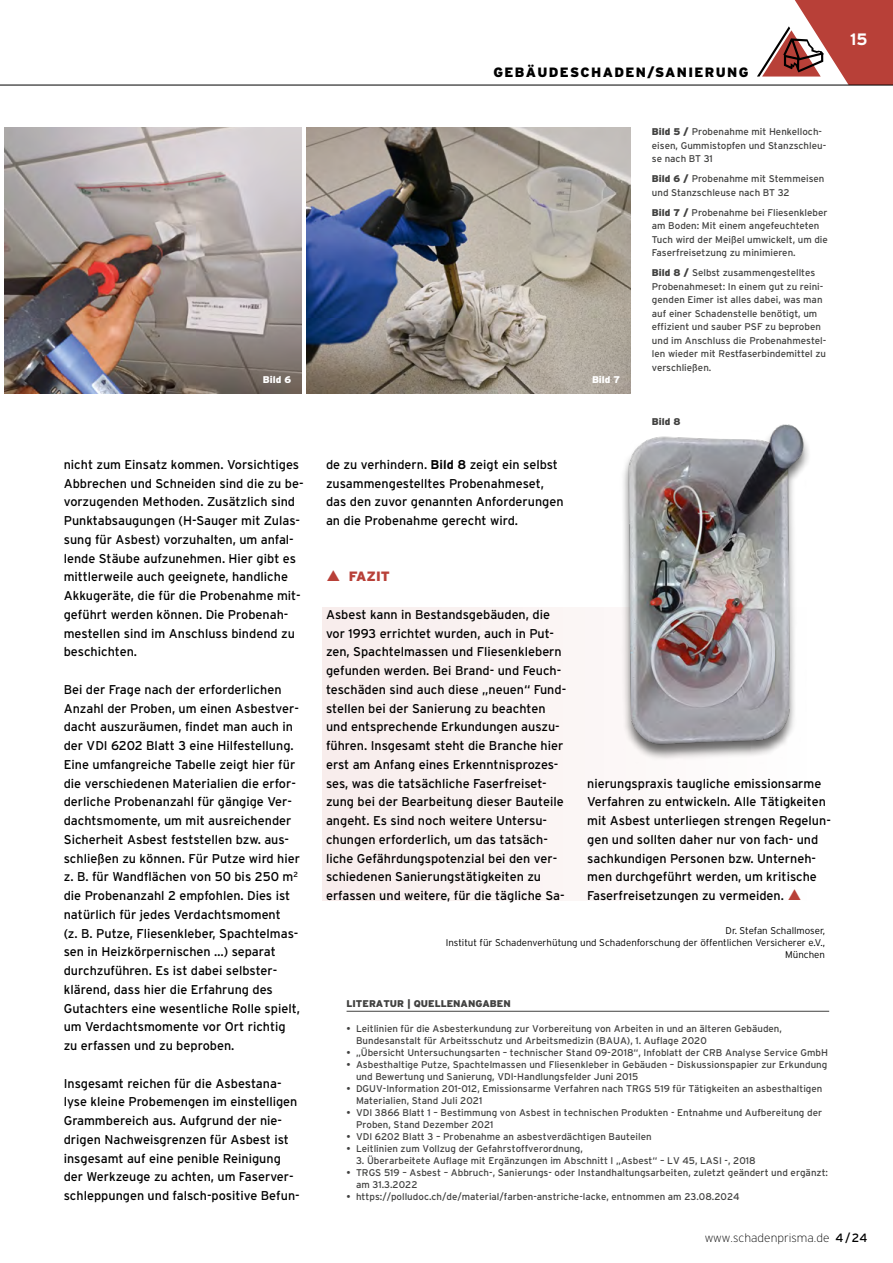
<style>
.page{position:relative;width:893px;height:1263px;background:#fff}
.page>*{position:absolute;margin:0;border:0;box-sizing:border-box;transform-origin:0 0}
.t1{font:700 18px "Interstate";color:#000}
.t2{font:700 16.5px "Interstate";color:#fff}
.t3{font:900 13.5px "Interstate";letter-spacing:.1em;color:#000}
.t4{font:900 13.5px "Interstate";color:#b84038}
.t5{font:12.75px/18.8px "Interstate";color:#000}
.t6{font:200 12px "Interstate";color:#000}
.t7{font:9.75px/13.5px "Interstate";color:#414140}
.t8{font:300 9.75px/12px "Interstate";color:#000;text-align:right}
.t9{font:900 9.75px "Interstate";color:#414140}
.t10{font:900 9.75px "Interstate";color:#fff}
.s1{font-weight:900}
.s2{font-weight:700}
.s3{font-weight:400}
</style>
<div class="page">
<hr style="left:0;top:85px;width:893px;height:1px;background:#000">
<svg style="left:757px;top:0;width:136px;height:85px"></svg>
<div style="left:322px;top:607px;width:506px;height:293px;background:#faf3f3"></div>
<img style="left:306px;top:128px;width:325px;height:266px">
<img style="left:4px;top:128px;width:298px;height:266px">
<hr style="left:347px;top:1011px;width:482px;height:1px;background:#414140">
<div style="left:620px;top:425px;width:191px;height:341px;background:#000;opacity:.6"></div>
<img style="left:620px;top:424px;width:197px;height:326px">
<svg style="left:788px;top:889px;width:12px;height:11px"></svg>
<p class="t3" style="left:493px;top:64px;width:257px">GEBÄUDESCHADEN/SANIERUNG</p>
<p class="t10" style="left:263px;top:374px;width:30px">Bild 6</p>
<p class="t10" style="left:592px;top:374px;width:30px">Bild 7</p>
<p class="t7" style="left:652px;top:125px;width:176px"><span class="s1">Bild 5 /</span> Probenahme mit Henkelloch&shy;eisen, Gummistopfen und Stanzschleu&shy;se nach BT 31</p>
<p class="t7" style="left:652px;top:172px;width:174px"><span class="s1">Bild 6 /</span> Probenahme mit Stemmeisen und Stanzschleuse nach BT 32</p>
<p class="t7" style="left:652px;top:205px;width:178px"><span class="s1">Bild 7 /</span> Probenahme bei Fliesenkleber am Boden: Mit einem angefeuchteten Tuch wird der Meißel umwickelt, um die Faserfreisetzung zu minimieren.</p>
<p class="t7" style="left:652px;top:266px;width:176px"><span class="s1">Bild 8 /</span> Selbst zusammengestelltes Probenahmeset: In einem gut zu reini&shy;genden Eimer ist alles dabei, was man auf einer Schadenstelle benötigt, um effizient und sauber PSF zu beproben und im Anschluss die Probenahmestel&shy;len wieder mit Restfaserbindemittel zu verschließen.</p>
<p class="t9" style="left:652px;top:416px;width:30px">Bild 8</p>
<p class="t5" style="left:64px;top:455px;width:241px">nicht zum Einsatz kommen. Vorsichtiges Abbrechen und Schneiden sind die zu be&shy;vorzugenden Methoden. Zusätzlich sind Punktabsaugungen (H-Sauger mit Zulas&shy;sung für Asbest) vorzuhalten, um anfal&shy;lende Stäube aufzunehmen. Hier gibt es mittlerweile auch geeignete, handliche Akkugeräte, die für die Probenahme mit&shy;geführt werden können. Die Probenah&shy;mestellen sind im Anschluss bindend zu beschichten.</p>
<p class="t5" style="left:64px;top:680px;width:238px">Bei der Frage nach der erforderlichen Anzahl der Proben, um einen Asbestver&shy;dacht auszuräumen, findet man auch in der VDI 6202 Blatt 3 eine Hilfestellung.<br>Eine umfangreiche Tabelle zeigt hier für die verschiedenen Materialien die erfor&shy;derliche Probenanzahl für gängige Ver&shy;dachtsmomente, um mit ausreichender Sicherheit Asbest feststellen bzw. aus&shy;schließen zu können. Für Putze wird hier z. B. für Wandflächen von 50 bis 250 m<sup>2 </sup>die Probenanzahl 2 empfohlen. Dies ist natürlich für jedes Verdachtsmoment<br>(z. B. Putze, Fliesenkleber, Spachtelmas&shy;sen in Heizkörpernischen …) separat durchzuführen. Es ist dabei selbster&shy;klärend, dass hier die Erfahrung des Gutachters eine wesentliche Rolle spielt, um Verdachtsmomente vor Ort richtig zu erfassen und zu beproben.</p>
<p class="t5" style="left:64px;top:1074px;width:237px">Insgesamt reichen für die Asbestana&shy;lyse kleine Probemengen im einstelligen Grammbereich aus. Aufgrund der nie&shy;drigen Nachweisgrenzen für Asbest ist insgesamt auf eine penible Reinigung der Werkzeuge zu achten, um Faserver&shy;schleppungen und falsch-positive Befun-</p>
<p class="t5" style="left:326px;top:455px;width:239px">de zu verhindern. <span class="s2">Bild 8</span> zeigt ein selbst zusammengestelltes Probenahmeset, das den zuvor genannten Anforderungen an die Probenahme gerecht wird.</p>
<p class="t4" style="left:349px;top:569px;width:43px">FAZIT</p>
<p class="t5" style="left:326px;top:605px;width:242px">Asbest kann in Bestandsgebäuden, die vor 1993 errichtet wurden, auch in Put&shy;zen, Spachtelmassen und Fliesenklebern gefunden werden. Bei Brand- und Feuch&shy;teschäden sind auch diese „neuen“ Fund&shy;stellen bei der Sanierung zu beachten und entsprechende Erkundungen auszu&shy;führen. Insgesamt steht die Branche hier erst am Anfang eines Erkenntnisprozes&shy;ses, was die tatsächliche Faserfreiset&shy;zung bei der Bearbeitung dieser Bauteile angeht. Es sind noch weitere Untersu&shy;chungen erforderlich, um das tatsäch&shy;liche Gefährdungspotenzial bei den ver&shy;schiedenen Sanierungstätigkeiten zu erfassen und weitere, für die tägliche Sa-</p>
<h1 class="t1" style="left:379px;top:605px;width:9px">-</h1>
<p class="t5" style="left:587px;top:774px;width:245px">nierungspraxis taugliche emissionsarme Verfahren zu entwickeln. Alle Tätigkeiten mit Asbest unterliegen strengen Regelun&shy;gen und sollten daher nur von fach- und sachkundigen Personen bzw. Unterneh&shy;men durchgeführt werden, um kritische Faserfreisetzungen zu vermeiden.</p>
<p class="t8" style="left:446px;top:924px;width:381px">Dr. Stefan Schallmoser,<br>Institut für Schadenverhütung und Schadenforschung der öffentlichen Versicherer e.V.,<br>München</p>
<p class="t9" style="left:347px;top:997px;width:166px">LITERATUR | QUELLENANGABEN</p>
<p class="t7" style="left:356px;top:1022px;width:427px;line-height:12px;text-indent:-9px">• Leitlinien für die Asbesterkundung zur Vorbereitung von Arbeiten in und an älteren Gebäuden,<br>Bundesanstalt für Arbeitsschutz und Arbeitsmedizin (BAUA), 1. Auflage 2020</p>
<p class="t7" style="left:347px;top:1046px;width:483px">• „Übersicht Untersuchungsarten – technischer Stand 09-2018“, Infoblatt der CRB Analyse Service GmbH</p>
<p class="t7" style="left:356px;top:1058px;width:473px;line-height:12px;text-indent:-9px">• Asbesthaltige Putze, Spachtelmassen und Fliesenkleber in Gebäuden – Diskussionspapier zur Erkundung und Bewertung und Sanierung, VDI-Handlungsfelder Juni 2015</p>
<p class="t7" style="left:356px;top:1083px;width:468px;line-height:12px;text-indent:-9px">• DGUV-Information 201-012, Emissionsarme Verfahren nach TRGS 519 für Tätigkeiten an asbesthaltigen<br>Materialien, Stand Juli 2021</p>
<p class="t7" style="left:356px;top:1107px;width:468px;line-height:12px;text-indent:-9px">• VDI 3866 Blatt 1 – Bestimmung von Asbest in technischen Produkten - Entnahme und Aufbereitung der<br>Proben, Stand Dezember 2021</p>
<p class="t7" style="left:347px;top:1130px;width:307px">• VDI 6202 Blatt 3 – Probenahme an asbestverdächtigen Bauteilen</p>
<p class="t7" style="left:347px;top:1142px;width:238px">• Leitlinien zum Vollzug der Gefahrstoffverordnung,</p>
<p class="t7" style="left:356px;top:1154px;width:401px">3. Überarbeitete Auflage mit Ergänzungen im Abschnitt I „Asbest“ – LV 45, LASI -, 2018</p>
<p class="t7" style="left:356px;top:1167px;width:474px;line-height:12px;text-indent:-9px">• TRGS 519 – Asbest – Abbruch-, Sanierungs- oder Instandhaltungsarbeiten, zuletzt geändert und ergänzt: am 31.3.2022</p>
<p class="t7" style="left:347px;top:1190px;width:395px">• https://polludoc.ch/de/material/farben-anstriche-lacke, entnommen am 23.08.2024</p>
<p class="t2" style="left:850px;top:30px;width:19px">15</p>
<p class="t6" style="left:705px;top:1231px;width:164px">www.schadenprisma.de <span class="s3">4/24</span></p>
</div>
